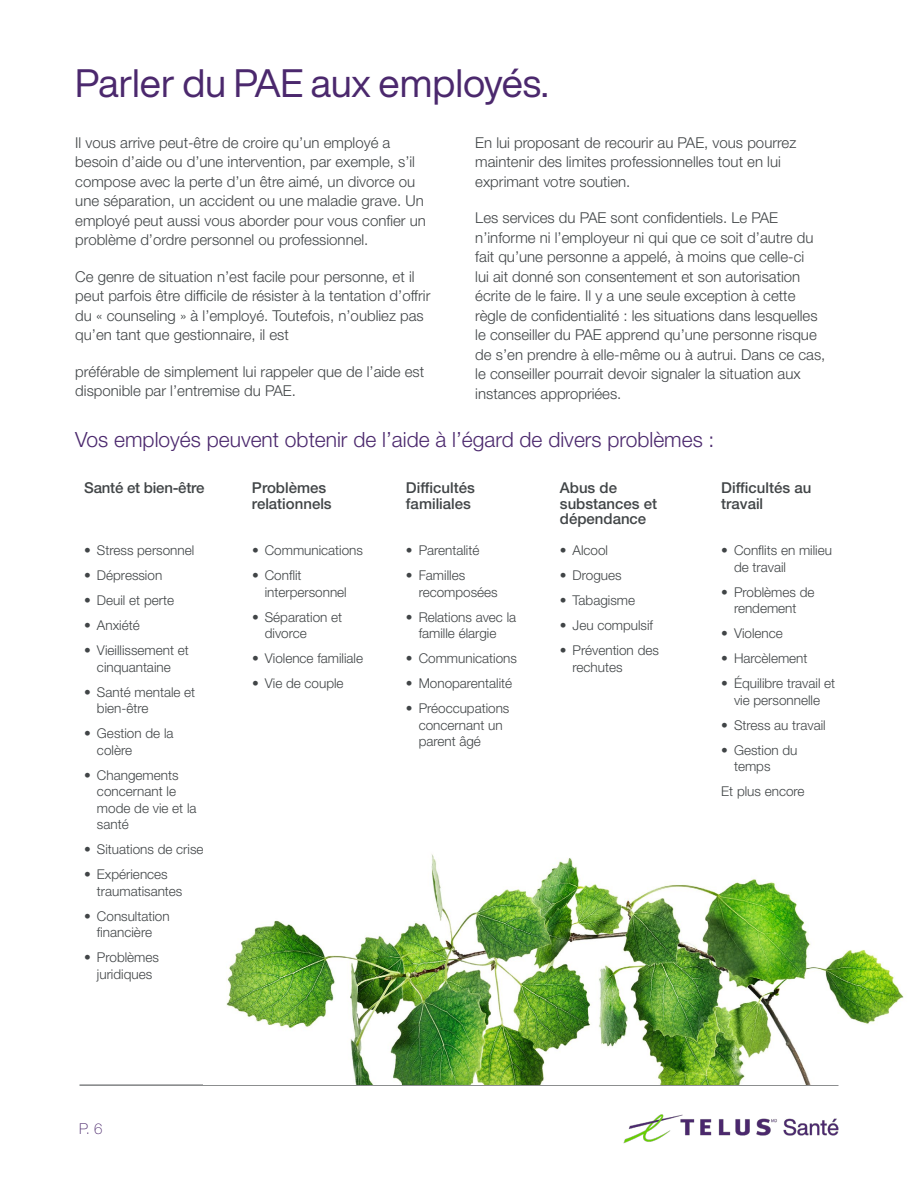
<style>
.page{position:relative;width:918px;height:1188px;background:#fff}
.page>*{position:absolute;margin:0;border:0;box-sizing:border-box;transform-origin:0 0}
.t1{font:39px "Helvetica Now Display";color:#4b286d}
.t2{font:300 21px "Helvetica Neue LT Std";color:#4b286d}
.t3{font:300 15px/19.5px "Helvetica Neue LT Std";color:#414547}
.t4{font:500 15px/15.6px "Helvetica Neue LT Std";color:#414547}
.t5{font:100 15px "Helvetica Neue LT Std";color:#4b286c}
.t6{font:300 13.5px/16.5px "Helvetica Neue LT Std";color:#414547}
</style>
<div class="page">
<img style="left:623px;top:1114px;width:216px;height:30px">
<hr style="left:80px;top:1085px;width:758px;height:1px;background:#414547">
<img style="left:226px;top:854px;width:678px;height:230px">
<h1 class="t1" style="left:75px;top:56px;width:475px">Parler du PAE aux employés.</h1>
<p class="t3" style="left:75px;top:132px;width:352px">Il vous arrive peut-être de croire qu’un employé a besoin d’aide ou d’une intervention, par exemple, s’il compose avec la perte d’un être aimé, un divorce ou une séparation, un accident ou une maladie grave. Un employé peut aussi vous aborder pour vous confier un problème d’ordre personnel ou professionnel.</p>
<p class="t3" style="left:75px;top:266px;width:357px">Ce genre de situation n’est facile pour personne, et il peut parfois être difficile de résister à la tentation d’offrir du « counseling » à l’employé. Toutefois, n’oubliez pas qu’en tant que gestionnaire, il est</p>
<p class="t3" style="left:75px;top:361px;width:350px">préférable de simplement lui rappeler que de l’aide est disponible par l’entremise du PAE.</p>
<p class="t3" style="left:475px;top:132px;width:322px">En lui proposant de recourir au PAE, vous pourrez maintenir des limites professionnelles tout en lui exprimant votre soutien.</p>
<p class="t3" style="left:475px;top:208px;width:352px">Les services du PAE sont confidentiels. Le PAE n’informe ni l’employeur ni qui que ce soit d’autre du fait qu’une personne a appelé, à moins que celle-ci<br>lui ait donné son consentement et son autorisation écrite de le faire. Il y a une seule exception à cette règle de confidentialité : les situations dans lesquelles le conseiller du PAE apprend qu’une personne risque de s’en prendre à elle-même ou à autrui. Dans ce cas, le conseiller pourrait devoir signaler la situation aux instances appropriées.</p>
<h2 class="t2" style="left:75px;top:427px;width:641px">Vos employés peuvent obtenir de l’aide à l’égard de divers problèmes :</h2>
<p class="t4" style="left:84px;top:480px;width:122px">Santé et bien-être</p>
<p class="t4" style="left:252px;top:480px;width:81px">Problèmes relationnels</p>
<p class="t4" style="left:406px;top:480px;width:70px">Difficultés familiales</p>
<p class="t4" style="left:560px;top:480px;width:99px">Abus de substances et dépendance</p>
<p class="t4" style="left:721px;top:480px;width:92px">Difficultés au travail</p>
<p class="t6" style="left:84px;top:542px;width:112px">• Stress personnel</p>
<p class="t6" style="left:84px;top:567px;width:80px">• Dépression</p>
<p class="t6" style="left:84px;top:592px;width:91px">• Deuil et perte</p>
<p class="t6" style="left:84px;top:617px;width:57px">• Anxiété</p>
<p class="t6" style="left:84px;top:642px;width:106px;text-align:center">• Vieillissement et cinquantaine</p>
<p class="t6" style="left:97px;top:683px;width:100px;text-indent:-13px">• Santé mentale et bien-être</p>
<p class="t6" style="left:97px;top:725px;width:78px;text-indent:-13px">• Gestion de la colère</p>
<p class="t6" style="left:97px;top:766px;width:101px;text-indent:-13px">• Changements concernant le mode de vie et la santé</p>
<p class="t6" style="left:84px;top:841px;width:121px">• Situations de crise</p>
<p class="t6" style="left:97px;top:866px;width:87px;text-indent:-13px">• Expériences traumatisantes</p>
<p class="t6" style="left:84px;top:907px;width:87px;text-align:center">• Consultation financière</p>
<p class="t6" style="left:84px;top:949px;width:76px;text-align:center">• Problèmes juridiques</p>
<p class="t6" style="left:252px;top:542px;width:113px">• Communications</p>
<p class="t6" style="left:265px;top:567px;width:84px;text-indent:-13px">• Conflit interpersonnel</p>
<p class="t6" style="left:265px;top:608px;width:79px;text-indent:-13px">• Séparation et divorce</p>
<p class="t6" style="left:252px;top:650px;width:113px">• Violence familiale</p>
<p class="t6" style="left:252px;top:675px;width:93px">• Vie de couple</p>
<p class="t6" style="left:406px;top:542px;width:75px">• Parentalité</p>
<p class="t6" style="left:419px;top:567px;width:81px;text-indent:-13px">• Familles recomposées</p>
<p class="t6" style="left:406px;top:608px;width:112px;text-align:center">• Relations avec la famille élargie</p>
<p class="t6" style="left:406px;top:650px;width:113px">• Communications</p>
<p class="t6" style="left:406px;top:675px;width:108px">• Monoparentalité</p>
<p class="t6" style="left:419px;top:700px;width:92px;text-indent:-13px">• Préoccupations concernant un parent âgé</p>
<p class="t6" style="left:560px;top:542px;width:50px">• Alcool</p>
<p class="t6" style="left:560px;top:567px;width:63px">• Drogues</p>
<p class="t6" style="left:560px;top:592px;width:77px">• Tabagisme</p>
<p class="t6" style="left:560px;top:617px;width:95px">• Jeu compulsif</p>
<p class="t6" style="left:573px;top:642px;width:88px;text-indent:-13px">• Prévention des rechutes</p>
<p class="t5" style="left:79px;top:1120px;width:25px">P. 6</p>
<p class="t6" style="left:734px;top:542px;width:99px;text-indent:-13px">• Conflits en milieu de travail</p>
<p class="t6" style="left:721px;top:583px;width:95px;text-align:center">• Problèmes de rendement</p>
<p class="t6" style="left:721px;top:625px;width:63px">• Violence</p>
<p class="t6" style="left:721px;top:650px;width:88px">• Harcèlement</p>
<p class="t6" style="left:721px;top:675px;width:116px;text-align:center">• Équilibre travail et vie personnelle</p>
<p class="t6" style="left:721px;top:716px;width:106px">• Stress au travail</p>
<p class="t6" style="left:734px;top:741px;width:65px;text-indent:-13px">• Gestion du temps</p>
<p class="t6" style="left:721px;top:783px;width:85px">Et plus encore</p>
</div>
